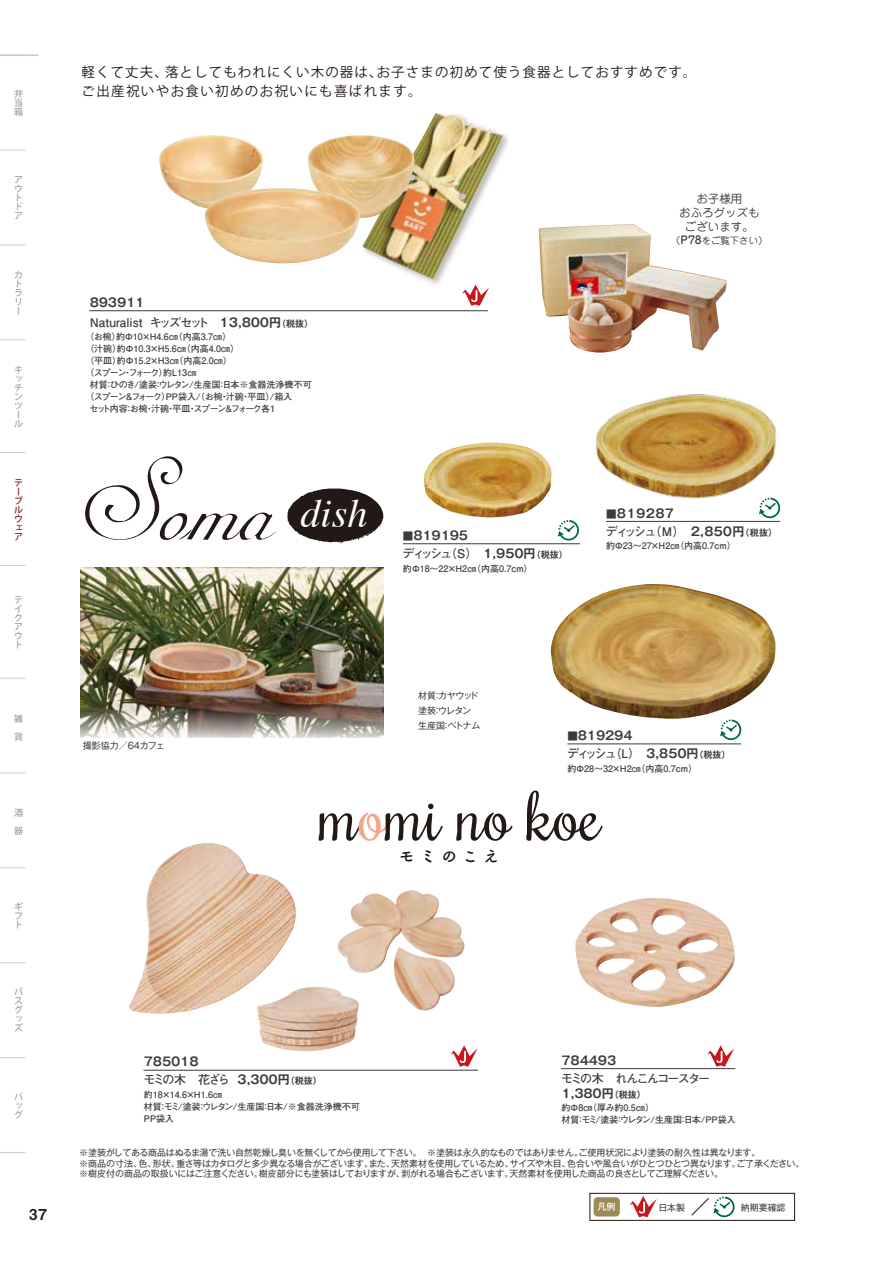
<style>
.page{position:relative;width:893px;height:1263px;background:#fff}
.page>*{position:absolute;margin:0;border:0;box-sizing:border-box;transform-origin:0 0}
.t1{font:68.85px "Rochester";color:#221815}
.t2{font:italic 40.05px "Times";color:#fff}
.t3{font:16.2px "Tsuku B Rd Gothic Std B";letter-spacing:.3em;color:#221815}
.t4{font:15px "Midashi Go Pro MB31";color:#221815}
.t5{font:13.5px/19.5px "Koz Go Pr 6 N";letter-spacing:.08em;color:#221815}
.t6{font:700 12px "Futo Go B101 Pr 6 N";letter-spacing:-.155em;color:#3e3a39}
.t7{font:700 12px "Gothic MB101 Pr 6 De";letter-spacing:-.24em;color:#3e3a39}
.t8{font:700 12px "Futo Go B101 Pr 6 N";color:#3e3a39}
.t9{font:11.4px/13.8px "Jun 201 Pro";color:#3e3a39;text-align:center}
.t10{font:9.45px "Jun 201 Pro";color:#3e3a39}
.t11{font:9px/10.5px "Gothic MB101 Pr 6";letter-spacing:-.035em;color:#3e3a39}
.t12{font:700 9px/12px "Futo Go B101 Pr 6 N";color:#3e3a39}
.t13{font:700 9px/12px "Futo Go B101 Pr 6 N";letter-spacing:-.035em;color:#3e3a39}
.t14{font:700 9px "Futo Go B101 Pr 6 N";letter-spacing:-.11em;color:#3e3a39}
.t15{font:500 9px/9px "Koz Go Pr 6 N";color:#9fa0a0;text-align:justify}
.t16{font:9px/15px "Gothic MB101 Pr 6";letter-spacing:-.08em;color:#3e3a39}
.t17{font:9px "Gothic MB101 Pr 6";color:#3e3a39}
.t18{font:500 9px/9px "Koz Go Pr 6 N";color:#7e1a20}
.t19{font:500 9px "Gothic MB101 Pr 6";color:#fff}
.s1{font-family:"Gothic MB101 Pr 6 De"}
.s2{font-family:"Gothic MB101 Pr 6 De";font-size:9px}
.s3{font-size:10.5px}
.s4{font-family:"Jun 34 Pro";font-weight:500;font-size:10.95px}
.s5{color:#f4a68b}
.s6{font-size:9px}
</style>
<div class="page">
<img style="left:81px;top:568px;width:302px;height:169px">
<svg style="left:85px;top:456px;width:191px;height:84px"></svg>
<svg style="left:287px;top:488px;width:97px;height:56px"></svg>
<hr style="left:403px;top:543px;width:177px;height:1px;background:#3e3a39">
<img style="left:424px;top:442px;width:127px;height:75px">
<img style="left:551px;top:584px;width:225px;height:135px">
<img style="left:595px;top:394px;width:182px;height:105px">
<hr style="left:89px;top:310px;width:399px;height:1px;background:#3e3a39">
<img style="left:568px;top:224px;width:159px;height:128px">
<img style="left:286px;top:134px;width:303px;height:185px">
<img style="left:362px;top:113px;width:142px;height:166px">
<img style="left:307px;top:135px;width:107px;height:83px">
<img style="left:159px;top:135px;width:104px;height:73px">
<img style="left:205px;top:188px;width:155px;height:76px">
<hr style="left:0;top:55px;width:38px;height:1px;background:#c7c8c8">
<hr style="left:143px;top:1070px;width:335px;height:1px;background:#3e3a39">
<hr style="left:561px;top:1068px;width:174px;height:1px;background:#3e3a39">
<img style="left:129px;top:843px;width:167px;height:171px">
<img style="left:338px;top:890px;width:127px;height:121px">
<img style="left:257px;top:987px;width:102px;height:64px">
<img style="left:575px;top:898px;width:160px;height:109px">
<svg style="left:451px;top:1045px;width:27px;height:22px"></svg>
<svg style="left:707px;top:1045px;width:27px;height:22px"></svg>
<svg style="left:462px;top:284px;width:27px;height:22px"></svg>
<svg style="left:558px;top:520px;width:21px;height:20px"></svg>
<hr style="left:567px;top:744px;width:174px;height:1px;background:#3e3a39">
<svg style="left:720px;top:719px;width:22px;height:21px"></svg>
<hr style="left:606px;top:521px;width:174px;height:1px;background:#3e3a39">
<svg style="left:759px;top:498px;width:21px;height:20px"></svg>
<div style="left:590px;top:1193px;width:205px;height:27px;border:1px solid #221815"></div>
<svg style="left:630px;top:1196px;width:27px;height:21px"></svg>
<div style="left:594px;top:1197px;width:26px;height:19px;background:#9d8a58;border-radius:4px"></div>
<svg style="left:691px;top:1197px;width:44px;height:20px"></svg>
<svg style="left:0;top:150px;width:26px;height:1px"></svg>
<svg style="left:0;top:245px;width:26px;height:1px"></svg>
<svg style="left:0;top:1152px;width:26px;height:1px"></svg>
<svg style="left:0;top:339px;width:26px;height:1px"></svg>
<svg style="left:0;top:565px;width:26px;height:1px"></svg>
<svg style="left:0;top:452px;width:26px;height:1px"></svg>
<svg style="left:0;top:678px;width:26px;height:1px"></svg>
<svg style="left:0;top:773px;width:26px;height:1px"></svg>
<svg style="left:0;top:867px;width:26px;height:1px"></svg>
<svg style="left:0;top:962px;width:26px;height:1px"></svg>
<svg style="left:0;top:1057px;width:26px;height:1px"></svg>
<p class="t15" style="left:14px;top:90px;width:10px">弁当箱</p>
<p class="t15" style="left:14px;top:176px;width:10px">アウトドア</p>
<p class="t15" style="left:14px;top:270px;width:9px">カトラリー</p>
<p class="t15" style="left:14px;top:365px;width:10px;text-align:left">キッチンツール</p>
<p class="t18" style="left:14px;top:478px;width:10px">テーブルウェア</p>
<p class="t15" style="left:14px;top:596px;width:10px">テイクアウト</p>
<p class="t15" style="left:14px;top:710px;width:10px;line-height:18px">雑貨</p>
<p class="t15" style="left:14px;top:804px;width:10px;line-height:18px">酒器</p>
<p class="t15" style="left:14px;top:902px;width:10px">ギフト</p>
<p class="t15" style="left:14px;top:987px;width:10px">バスグッズ</p>
<p class="t15" style="left:14px;top:1092px;width:10px">バッグ</p>
<h3 class="t4" style="left:29px;top:1202px;width:19px">37</h3>
<h3 class="t5" style="left:82px;top:62px;width:616px">軽くて丈夫、落としてもわれにくい木の器は、お子さまの初めて使う食器としておすすめです。ご出産祝いやお食い初めのお祝いにも喜ばれます。</h3>
<h3 class="t7" style="left:88px;top:292px;width:59px">８９３９１１</h3>
<h3 class="t8" style="left:90px;top:312px;width:225px">Naturalist キッズセット <span class="s1">１３,８００円</span><span class="s2">（税抜）</span></h3>
<p class="t12" style="left:85px;top:330px;width:148px">（お椀）約Φ10×H4.6㎝（内高3.7㎝）</p>
<p class="t12" style="left:85px;top:342px;width:156px">（汁碗）約Φ10.3×H5.6㎝（内高4.0㎝）</p>
<p class="t12" style="left:85px;top:354px;width:149px">（平皿）約Φ15.2×H3㎝（内高2.0㎝）</p>
<p class="t14" style="left:85px;top:365px;width:113px">（スプーン・フォーク）約L13㎝</p>
<p class="t12" style="left:90px;top:378px;width:223px">材質：ひのき/塗装：ウレタン/生産国：日本※食器洗浄機不可</p>
<p class="t13" style="left:85px;top:390px;width:209px">（スプーン&amp;フォーク）PP袋入/（お椀・汁碗・平皿）/箱入</p>
<p class="t14" style="left:89px;top:401px;width:187px">セット内容：お椀・汁碗・平皿・スプーン&amp;フォーク各1</p>
<h2 class="t2" style="left:301px;top:479px;width:68px">dish</h2>
<h3 class="t7" style="left:403px;top:525px;width:68px"><span class="s3">■</span>８１９１９５</h3>
<h3 class="t6" style="left:403px;top:544px;width:166px">ディッシュ（S）<span class="s1">１,95０円</span><span class="s2">（税抜）</span></h3>
<p class="t12" style="left:403px;top:562px;width:132px">約Φ18～22×H2㎝（内高0.7cm）</p>
<p class="t9" style="left:679px;top:191px;width:82px">お子様用<br>おふろグッズもございます。</p>
<p class="t10" style="left:671px;top:232px;width:98px">（<span class="s4">P78</span>をご覧下さい）</p>
<h3 class="t7" style="left:606px;top:503px;width:71px"><span class="s3">■</span>８１９２８７</h3>
<h3 class="t6" style="left:606px;top:521px;width:173px">ディッシュ（M）<span class="s1">２,85０円</span><span class="s2">（税抜）</span></h3>
<p class="t12" style="left:606px;top:539px;width:132px">約Φ23～27×H2㎝（内高0.7cm）</p>
<p class="t17" style="left:83px;top:738px;width:83px">撮影協力／64カフェ</p>
<p class="t16" style="left:418px;top:687px;width:64px">材質：カヤウッド塗装：ウレタン生産国：ベトナム</p>
<h3 class="t7" style="left:567px;top:726px;width:68px"><span class="s3">■</span>８１９２９４</h3>
<h3 class="t6" style="left:567px;top:744px;width:165px">ディッシュ（L）<span class="s1">３,85０円</span><span class="s2">（税抜）</span></h3>
<p class="t12" style="left:567px;top:762px;width:132px">約Φ28～32×H2㎝（内高0.7cm）</p>
<h1 class="t1" style="left:320px;top:770px;width:283px">m<span class="s5">o</span>mi no koe</h1>
<h3 class="t3" style="left:399px;top:844px;width:102px">モミのこえ</h3>
<h3 class="t7" style="left:142px;top:1052px;width:59px">７８５０１８</h3>
<h3 class="t6" style="left:143px;top:1070px;width:180px">モミの木　花ざら <span class="s1">3,3００円</span><span class="s2">（税抜）</span></h3>
<p class="t12" style="left:144px;top:1088px;width:217px">約18×14.6×H1.6㎝<br>材質：モミ/塗装：ウレタン/生産国：日本/※食器洗浄機不可<br>PP袋入</p>
<h3 class="t7" style="left:560px;top:1050px;width:59px">７８４４９３</h3>
<h3 class="t6" style="left:561px;top:1069px;width:151px">モミの木　れんこんコースター</h3>
<h3 class="t7" style="left:560px;top:1083px;width:87px">１,３８０円<span class="s6">（税抜）</span></h3>
<p class="t13" style="left:562px;top:1102px;width:176px">約Φ8㎝（厚み約0.5㎝）<br>材質：モミ/塗装：ウレタン/生産国：日本/PP袋入</p>
<p class="t11" style="left:79px;top:1147px;width:727px">※塗装がしてある商品はぬるま湯で洗い自然乾燥し臭いを無くしてから使用して下さい。　※塗装は永久的なものではありません。ご使用状況により塗装の耐久性は異なります。<br>※商品の寸法、色、形状、重さ等はカタログと多少異なる場合がございます。また、天然素材を使用しているため、サイズや木目、色合いや風合いがひとつひとつ異なります。ご了承ください。※樹皮付の商品の取扱いにはご注意ください。樹皮部分にも塗装はしておりますが、剥がれる場合もございます。天然素材を使用した商品の良さとしてご理解ください。</p>
<p class="t19" style="left:598px;top:1199px;width:19px">凡例</p>
<p class="t11" style="left:658px;top:1202px;width:28px">日本製</p>
<p class="t11" style="left:741px;top:1202px;width:46px">納期要確認</p>
</div>
